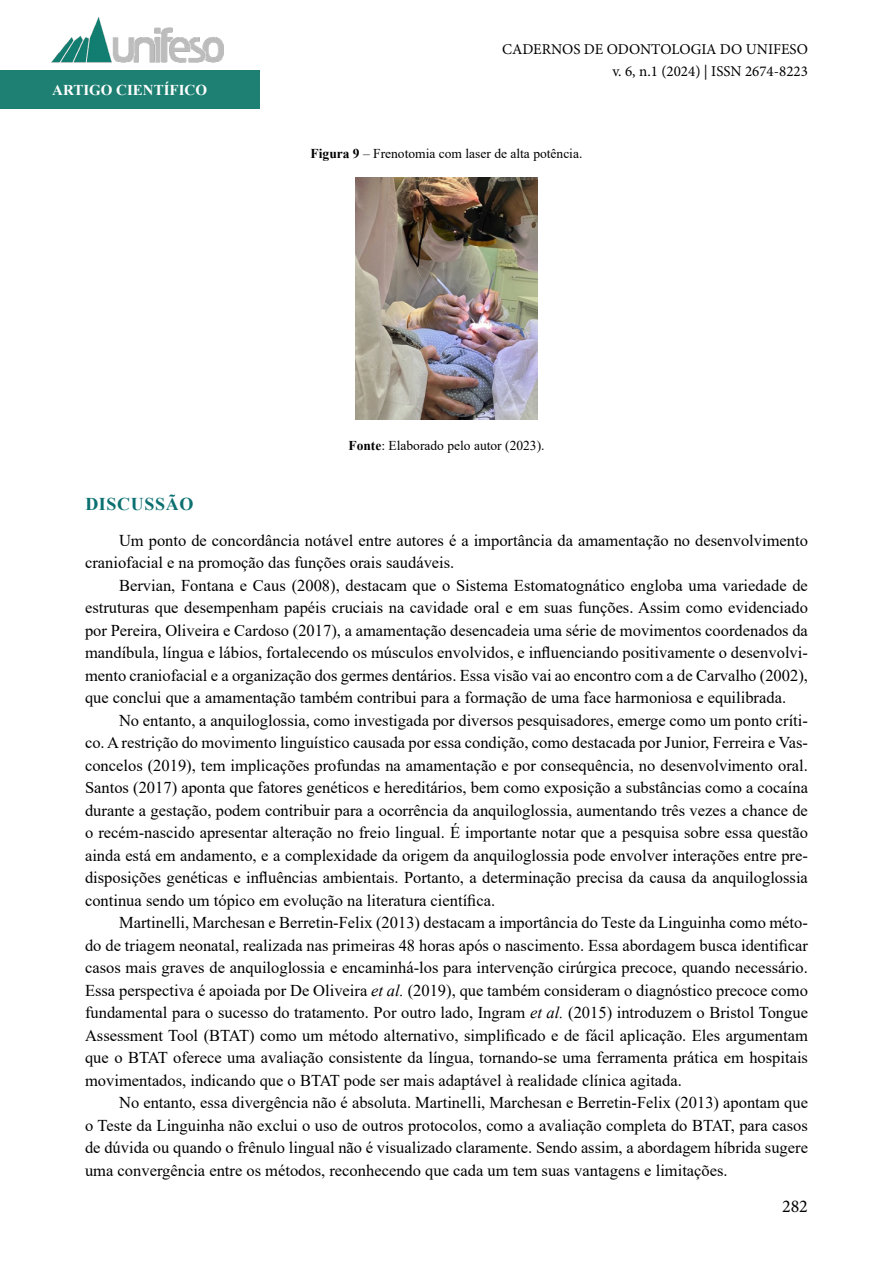
<style>
.page{position:relative;width:893px;height:1263px;background:#fff}
.page>*{position:absolute;margin:0;border:0;box-sizing:border-box;transform-origin:0 0}
.t1{font:700 18px "Times New Roman";letter-spacing:.035em;color:#0c7070}
.t2{font:18px "Minion Pro";color:#000}
.t3{font:16.5px/22.5px "Times New Roman";color:#000;text-align:justify}
.t4{font:15px/22.5px "Minion Pro";color:#000;text-align:right}
.t5{font:700 15px "Times New Roman";color:#fff}
.t6{font:13.5px "Times New Roman";color:#000}
.s1{font-weight:700}
.s2{font-style:italic}
</style>
<div class="page">
<div style="left:0;top:71px;width:259px;height:38px;background:#1e8072"></div>
<img style="left:51px;top:17px;width:173px;height:54px">
<img style="left:356px;top:178px;width:181px;height:242px">
<p class="t5" style="left:52px;top:79px;width:156px">ARTIGO CIENTÍFICO</p>
<p class="t4" style="left:502px;top:38px;width:307px">CADERNOS DE ODONTOLOGIA DO UNIFESO v. 6, n.1 (2024) | ISSN 2674-8223</p>
<p class="t6" style="left:311px;top:144px;width:273px"><span class="s1">Figura 9</span> – Frenotomia com laser de alta potência.</p>
<p class="t6" style="left:348px;top:436px;width:198px"><span class="s1">Fonte</span>: Elaborado pelo autor (2023).</p>
<p class="t1" style="left:85px;top:491px;width:110px">DISCUSSÃO</p>
<p class="t3" style="left:85px;top:528px;width:724px;text-indent:34px">Um ponto de concordância notável entre autores é a importância da amamentação no desenvolvimento craniofacial e na promoção das funções orais saudáveis.</p>
<p class="t3" style="left:85px;top:573px;width:724px;text-indent:34px">Bervian, Fontana e Caus (2008), destacam que o Sistema Estomatognático engloba uma variedade de estruturas que desempenham papéis cruciais na cavidade oral e em suas funções. Assim como evidenciado por Pereira, Oliveira e Cardoso (2017), a amamentação desencadeia uma série de movimentos coordenados da mandíbula, língua e lábios, fortalecendo os músculos envolvidos, e influenciando positivamente o desenvolvi&shy;mento craniofacial e a organização dos germes dentários. Essa visão vai ao encontro com a de Carvalho (2002), que conclui que a amamentação também contribui para a formação de uma face harmoniosa e equilibrada.</p>
<p class="t3" style="left:85px;top:708px;width:724px;text-indent:34px">No entanto, a anquiloglossia, como investigada por diversos pesquisadores, emerge como um ponto críti&shy;co. A restrição do movimento linguístico causada por essa condição, como destacada por Junior, Ferreira e Vas&shy;concelos (2019), tem implicações profundas na amamentação e por consequência, no desenvolvimento oral.<br>Santos (2017) aponta que fatores genéticos e hereditários, bem como exposição a substâncias como a cocaína durante a gestação, podem contribuir para a ocorrência da anquiloglossia, aumentando três vezes a chance de o recém-nascido apresentar alteração no freio lingual. É importante notar que a pesquisa sobre essa questão ainda está em andamento, e a complexidade da origem da anquiloglossia pode envolver interações entre pre&shy;disposições genéticas e influências ambientais. Portanto, a determinação precisa da causa da anquiloglossia continua sendo um tópico em evolução na literatura científica.</p>
<p class="t3" style="left:85px;top:911px;width:724px;text-indent:34px">Martinelli, Marchesan e Berretin-Felix (2013) destacam a importância do Teste da Linguinha como méto&shy;do de triagem neonatal, realizada nas primeiras 48 horas após o nascimento. Essa abordagem busca identificar casos mais graves de anquiloglossia e encaminhá-los para intervenção cirúrgica precoce, quando necessário.<br>Essa perspectiva é apoiada por De Oliveira <span class="s2">et al.</span> (2019), que também consideram o diagnóstico precoce como fundamental para o sucesso do tratamento. Por outro lado, Ingram <span class="s2">et al.</span> (2015) introduzem o Bristol Tongue Assessment Tool (BTAT) como um método alternativo, simplificado e de fácil aplicação. Eles argumentam que o BTAT oferece uma avaliação consistente da língua, tornando-se uma ferramenta prática em hospitais movimentados, indicando que o BTAT pode ser mais adaptável à realidade clínica agitada.</p>
<p class="t3" style="left:85px;top:1091px;width:724px;text-indent:34px">No entanto, essa divergência não é absoluta. Martinelli, Marchesan e Berretin-Felix (2013) apontam que o Teste da Linguinha não exclui o uso de outros protocolos, como a avaliação completa do BTAT, para casos de dúvida ou quando o frênulo lingual não é visualizado claramente. Sendo assim, a abordagem híbrida sugere uma convergência entre os métodos, reconhecendo que cada um tem suas vantagens e limitações.</p>
<p class="t2" style="left:782px;top:1194px;width:27px">282</p>
</div>
